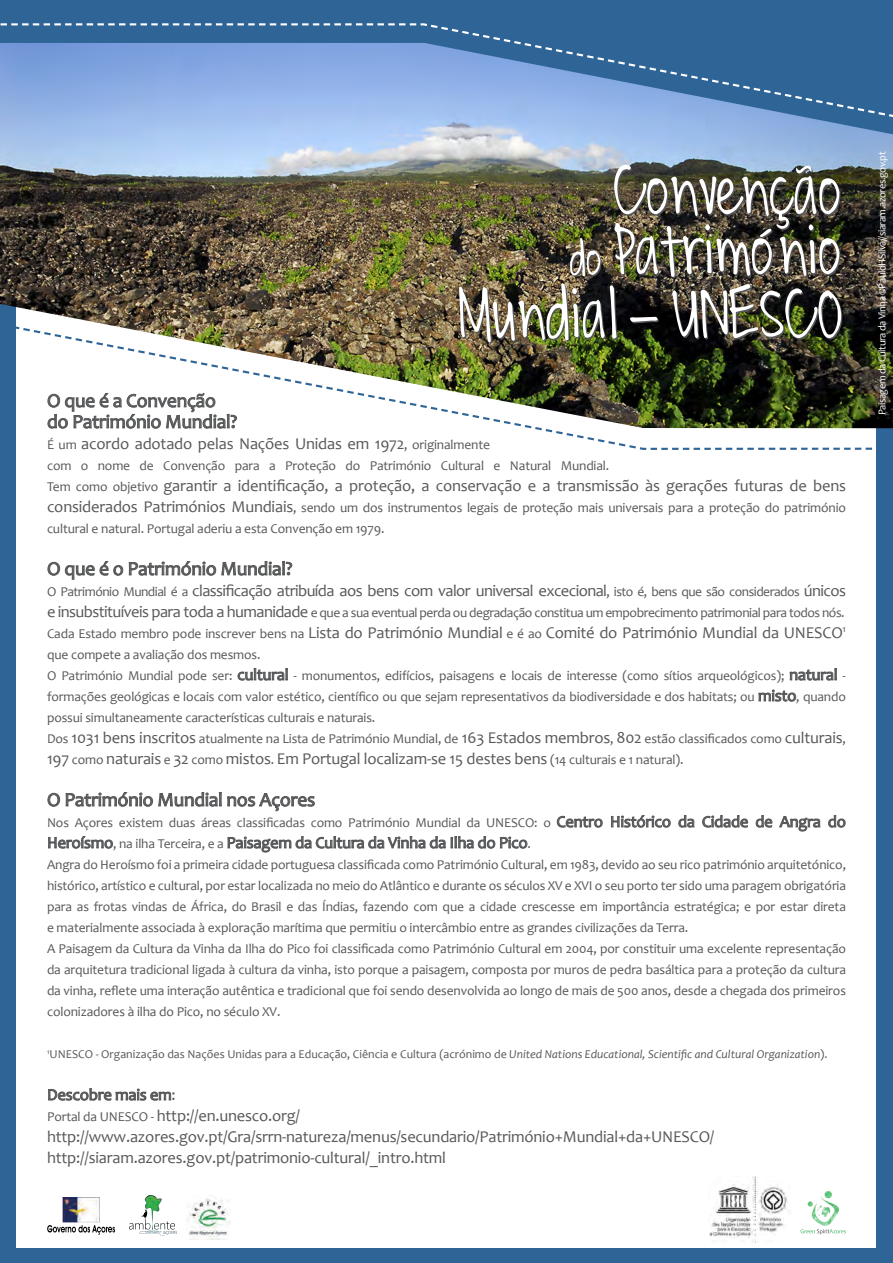
<style>
.page{position:relative;width:893px;height:1263px;background:#2f6496}
.page>*{position:absolute;margin:0;border:0;box-sizing:border-box;transform-origin:0 0}
.t1{font:19.5px/21px "Candara";letter-spacing:-.01em;color:#57585a}
.t2{font:16.5px/21px "Candara";letter-spacing:-.01em;color:#57585a}
.t3{font:16.5px "Candara";letter-spacing:-.035em;color:#57585a}
.t4{font:13.5px/21px "Candara";letter-spacing:-.01em;color:#57585a}
.t5{font:13.5px "Candara";letter-spacing:-.035em;color:#57585a}
.t6{font:12px "Candara";color:#57585a}
.t7{font:10.5px "Candara";letter-spacing:-.04em;color:#fff}
.s1{font-size:13.5px}
.s2{font-size:16.5px}
.s3{font-style:italic}
</style>
<div class="page">
<div style="left:17px;top:206px;width:859px;height:1042px;background:#fff"></div>
<svg style="left:0;top:23px;width:521px;height:20px"></svg>
<svg style="left:16px;top:428px;width:877px;height:23px"></svg>
<img style="left:0;top:43px;width:893px;height:385px">
<img style="left:47px;top:1197px;width:67px;height:38px">
<img style="left:129px;top:1196px;width:47px;height:40px">
<img style="left:187px;top:1195px;width:44px;height:45px">
<svg style="left:48px;top:393px;width:189px;height:36px"></svg>
<svg style="left:48px;top:561px;width:75px;height:19px"></svg>
<svg style="left:129px;top:561px;width:163px;height:15px"></svg>
<svg style="left:238px;top:668px;width:50px;height:12px"></svg>
<svg style="left:790px;top:668px;width:47px;height:12px"></svg>
<svg style="left:758px;top:690px;width:38px;height:12px"></svg>
<svg style="left:48px;top:793px;width:12px;height:14px"></svg>
<svg style="left:66px;top:792px;width:249px;height:19px"></svg>
<svg style="left:557px;top:816px;width:46px;height:12px"></svg>
<svg style="left:611px;top:815px;width:60px;height:13px"></svg>
<svg style="left:678px;top:815px;width:16px;height:12px"></svg>
<svg style="left:702px;top:815px;width:46px;height:12px"></svg>
<svg style="left:756px;top:815px;width:16px;height:12px"></svg>
<svg style="left:779px;top:816px;width:41px;height:15px"></svg>
<svg style="left:828px;top:815px;width:17px;height:13px"></svg>
<svg style="left:48px;top:836px;width:65px;height:13px"></svg>
<svg style="left:228px;top:836px;width:299px;height:16px"></svg>
<svg style="left:48px;top:1088px;width:123px;height:13px"></svg>
<img style="left:459px;top:165px;width:383px;height:179px">
<img style="left:709px;top:1176px;width:79px;height:66px">
<svg style="left:800px;top:1229px;width:46px;height:5px"></svg>
<img style="left:807px;top:1191px;width:32px;height:35px">
<h1 class="t1" style="left:47px;top:390px;width:192px">O que é a Convenção do Património Mundial?</h1>
<p class="t2" style="left:47px;top:433px;width:444px"><span class="s1">É um</span> acordo adotado pelas Nações Unidas em 1972<span class="s1">, originalmente</span></p>
<p class="t4" style="left:47px;top:455px;width:564px">com o nome de Convenção para a Proteção do Património Cultural e Natural Mundial.</p>
<p class="t2" style="left:47px;top:475px;width:800px"><span class="s1">Tem como objetivo</span> garantir a identificação, a proteção, a conservação e a transmissão às gerações futuras de bens</p>
<p class="t4" style="left:47px;top:497px;width:800px"><span class="s2">considerados Patrimónios Mundiais</span>, sendo um dos instrumentos legais de proteção mais universais para a proteção do património cultural e natural. Portugal aderiu a esta Convenção em 1979.</p>
<h1 class="t1" style="left:47px;top:558px;width:247px">O que é o Património Mundial?</h1>
<p class="t3" style="left:47px;top:580px;width:800px"><span class="s1">O Património Mundial é a</span> classificação atribuída aos bens com valor universal excecional<span class="s1">, isto é, bens que são considerados</span> únicos</p>
<p class="t5" style="left:47px;top:604px;width:799px"><span class="s2">e insubstituíveis para toda a humanidade</span> e que a sua eventual perda ou degradação constitua um empobrecimento patrimonial para todos nós.</p>
<p class="t2" style="left:47px;top:622px;width:800px"><span class="s1">Cada Estado membro pode inscrever bens na</span> Lista do Património Mundial <span class="s1">e é ao</span> Comité do Património Mundial da UNESCO<sup>1</sup></p>
<p class="t4" style="left:47px;top:644px;width:800px">que compete a avaliação dos mesmos.<br>O Património Mundial pode ser: <span class="s2">cultural</span> - monumentos, edifícios, paisagens e locais de interesse (como sítios arqueológicos); <span class="s2">natural</span> - formações geológicas e locais com valor estético, científico ou que sejam representativos da biodiversidade e dos habitats; ou <span class="s2">misto</span>, quando possui simultaneamente características culturais e naturais.<br>Dos <span class="s2">1031 bens inscritos</span> atualmente na Lista de Património Mundial, de <span class="s2">163 Estados membros</span>, <span class="s2">802</span> estão classificados como <span class="s2">culturais</span>,</p>
<p class="t2" style="left:47px;top:748px;width:638px">197 <span class="s1">como</span> naturais <span class="s1">e</span> 32 <span class="s1">como</span> mistos<span class="s1">.</span> Em Portugal localizam-se 15 destes bens <span class="s1">(14 culturais e 1 natural).</span></p>
<h1 class="t1" style="left:47px;top:789px;width:270px">O Património Mundial nos Açores</h1>
<p class="t4" style="left:47px;top:812px;width:800px">Nos Açores existem duas áreas classificadas como Património Mundial da UNESCO: o <span class="s2">Centro Histórico da Cidade de Angra do</span></p>
<p class="t2" style="left:47px;top:832px;width:485px">Heroísmo<span class="s1">, na ilha Terceira, e a</span> Paisagem da Cultura da Vinha da Ilha do Pico<span class="s1">.</span></p>
<p class="t4" style="left:47px;top:854px;width:801px">Angra do Heroísmo foi a primeira cidade portuguesa classificada como Património Cultural, em 1983, devido ao seu rico património arquitetónico, histórico, artístico e cultural, por estar localizada no meio do Atlântico e durante os séculos XV e XVI o seu porto ter sido uma paragem obrigatória para as frotas vindas de África, do Brasil e das Índias, fazendo com que a cidade crescesse em importância estratégica; e por estar direta e materialmente associada à exploração marítima que permitiu o intercâmbio entre as grandes civilizações da Terra.<br>A Paisagem da Cultura da Vinha da Ilha do Pico foi classificada como Património Cultural em 2004, por constituir uma excelente representação da arquitetura tradicional ligada à cultura da vinha, isto porque a paisagem, composta por muros de pedra basáltica para a proteção da cultura da vinha, reflete uma interação autêntica e tradicional que foi sendo desenvolvida ao longo de mais de 500 anos, desde a chegada dos primeiros colonizadores à ilha do Pico, no século XV.</p>
<p class="t6" style="left:47px;top:1046px;width:782px"><sup>1</sup>UNESCO - Organização das Nações Unidas para a Educação, Ciência e Cultura (acrónimo de <span class="s3">United Nations Educational, Scientific and Cultural Organization</span>).</p>
<p class="t2" style="left:47px;top:1084px;width:669px">Descobre mais em:<br><span class="s1">Portal da UNESCO -</span> http://en.unesco.org/ http://www.azores.gov.pt/Gra/srrn-natureza/menus/secundario/Património+Mundial+da+UNESCO/ http://siaram.azores.gov.pt/patrimonio-cultural/_intro.html</p>
<p class="t7" style="left:875px;top:415px;width:266px;rotate:-90deg">Paisagem da Cultura da Vinha ©PauloHSilva//siaram.azores.gov.pt</p>
</div>
